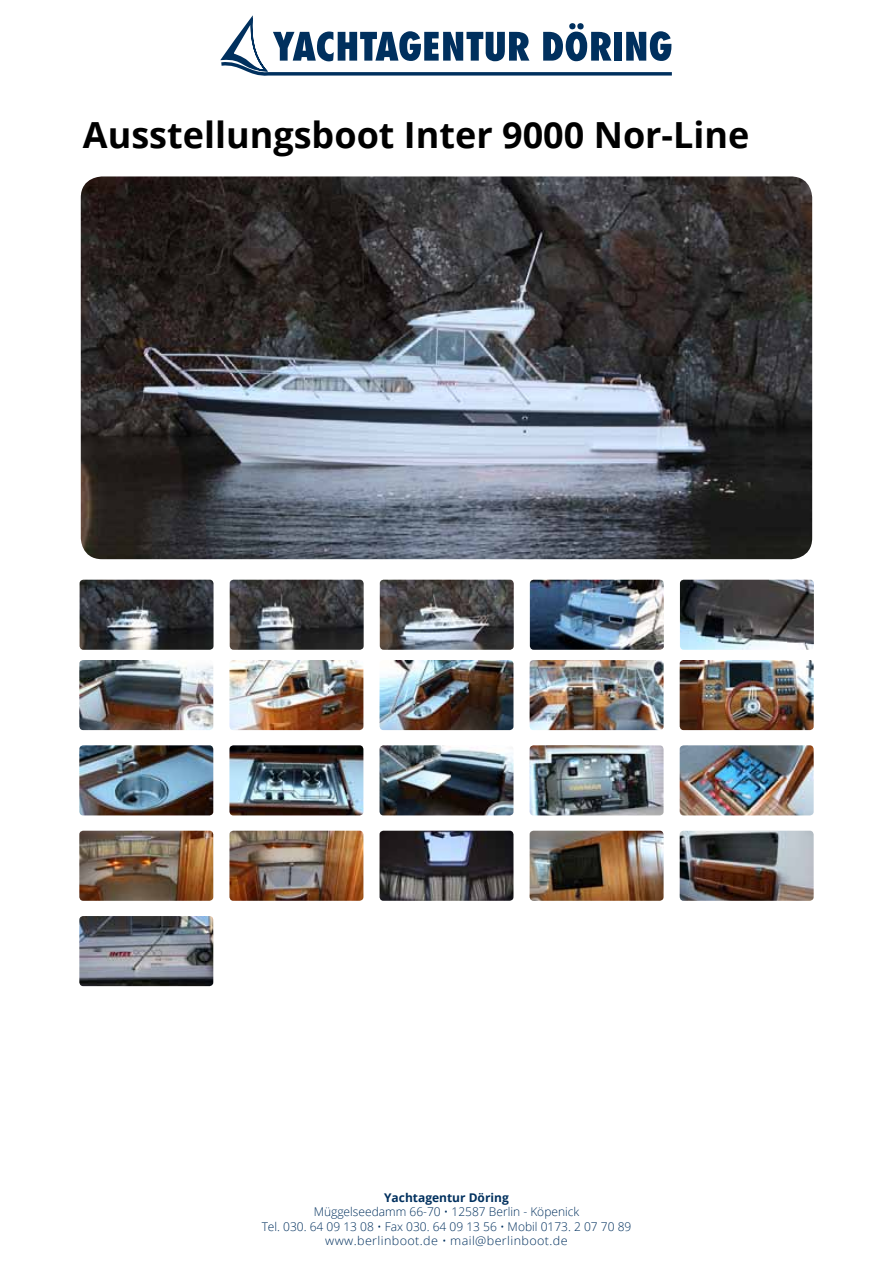
<style>
.page{position:relative;width:893px;height:1263px;background:#fff}
.page>*{position:absolute;margin:0;border:0;box-sizing:border-box;transform-origin:0 0}
.t1{font:700 36px "Open Sans";color:#000}
.t2{font:300 12px/14.4px "Open Sans";color:#00305e;text-align:center}
.t3{font:700 12px "Open Sans";color:#00305e}
</style>
<div class="page">
<svg style="left:220px;top:15px;width:452px;height:61px"></svg>
<img style="left:81px;top:176px;width:731px;height:383px">
<img style="left:80px;top:580px;width:134px;height:70px">
<img style="left:79px;top:660px;width:134px;height:70px">
<img style="left:79px;top:745px;width:134px;height:70px">
<img style="left:79px;top:831px;width:134px;height:70px">
<img style="left:79px;top:916px;width:134px;height:70px">
<img style="left:230px;top:580px;width:134px;height:70px">
<img style="left:229px;top:660px;width:134px;height:70px">
<img style="left:229px;top:745px;width:134px;height:70px">
<img style="left:229px;top:831px;width:134px;height:70px">
<img style="left:380px;top:580px;width:134px;height:70px">
<img style="left:380px;top:660px;width:133px;height:70px">
<img style="left:380px;top:745px;width:133px;height:70px">
<img style="left:380px;top:831px;width:133px;height:70px">
<img style="left:530px;top:580px;width:134px;height:70px">
<img style="left:530px;top:660px;width:134px;height:70px">
<img style="left:530px;top:745px;width:134px;height:70px">
<img style="left:530px;top:831px;width:134px;height:70px">
<img style="left:680px;top:580px;width:134px;height:70px">
<img style="left:680px;top:660px;width:134px;height:70px">
<img style="left:680px;top:745px;width:134px;height:70px">
<img style="left:680px;top:831px;width:134px;height:70px">
<h1 class="t1" style="left:83px;top:109px;width:668px">Ausstellungsboot Inter 9000 Nor-Line</h1>
<p class="t3" style="left:384px;top:1189px;width:126px">Yachtagentur Döring</p>
<p class="t2" style="left:262px;top:1204px;width:371px">Müggelseedamm 66-70 • 12587 Berlin - Köpenick<br>Tel. 030. 64 09 13 08 • Fax 030. 64 09 13 56 • Mobil 0173. 2 07 70 89 www.berlinboot.de • mail@berlinboot.de</p>
</div>
